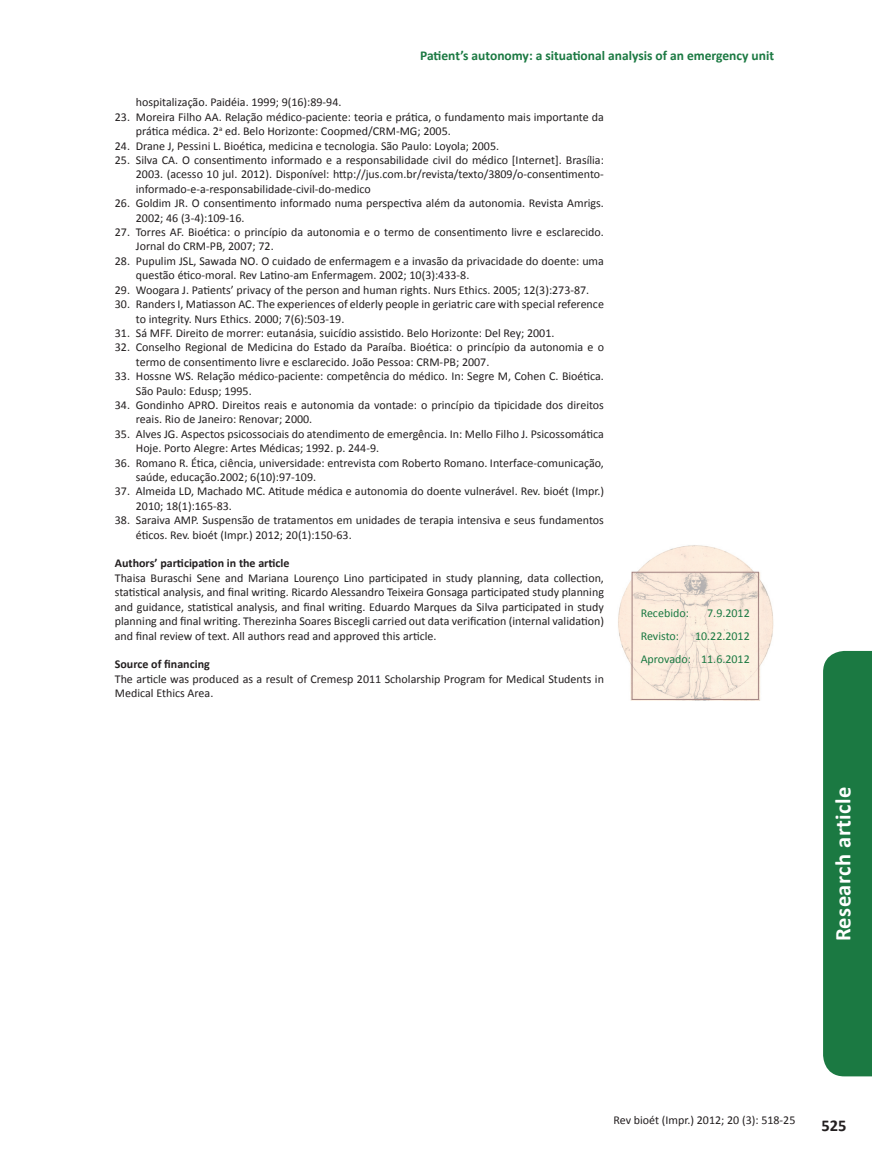
<style>
.page{position:relative;width:872px;height:1170px;background:#fff}
.page>*{position:absolute;margin:0;border:0;box-sizing:border-box;transform-origin:0 0}
.t1{font:700 22.5px "Calibri";letter-spacing:.02em;color:#fff}
.t2{font:700 16.5px "Calibri";color:#231f20}
.t3{font:700 13.5px "Calibri";color:#1b7942}
.t4{font:12px/14.4px "Calibri";color:#231f20}
.t5{font:12px/23px "Calibri";color:#1b7942;text-align:right}
.t6{font:700 12px "Calibri";color:#231f20}
</style>
<div class="page">
<div style="left:823px;top:651px;width:49px;height:425px;background:#1b7942"></div>
<img style="left:618px;top:545px;width:156px;height:155px">
<div style="left:632px;top:572px;width:126px;height:127px;border:1px solid #a38482"></div>
<p class="t3" style="left:420px;top:47px;width:355px">Patient’s autonomy: a situational analysis of an emergency unit</p>
<p class="t4" style="left:136px;top:95px;width:207px">hospitalização. Paidéia. 1999; 9(16):89-94.</p>
<p class="t4" style="left:136px;top:110px;width:469px;text-indent:-21px">23. Moreira Filho AA. Relação médico-paciente: teoria e prática, o fundamento mais importante da prática médica. 2<sup>a</sup> ed. Belo Horizonte: Coopmed/CRM-MG; 2005.</p>
<p class="t4" style="left:115px;top:138px;width:386px">24. Drane J, Pessini L. Bioética, medicina e tecnologia. São Paulo: Loyola; 2005.</p>
<p class="t4" style="left:136px;top:153px;width:469px;text-align:justify;text-indent:-21px">25. Silva CA. O consentimento informado e a responsabilidade civil do médico [Internet]. Brasília:<br>2003. (acesso 10 jul. 2012). Disponível: http://jus.com.br/revista/texto/3809/o-consentimento&shy;informado-e-a-responsabilidade-civil-do-medico</p>
<p class="t4" style="left:136px;top:196px;width:469px;text-indent:-21px">26. Goldim JR. O consentimento informado numa perspectiva além da autonomia. Revista Amrigs.<br>2002; 46 (3-4):109-16.</p>
<p class="t4" style="left:136px;top:225px;width:469px;text-indent:-21px">27. Torres AF. Bioética: o princípio da autonomia e o termo de consentimento livre e esclarecido.<br>Jornal do CRM-PB, 2007; 72.</p>
<p class="t4" style="left:136px;top:254px;width:469px;text-indent:-21px">28. Pupulim JSL, Sawada NO. O cuidado de enfermagem e a invasão da privacidade do doente: uma questão ético-moral. Rev Latino-am Enfermagem. 2002; 10(3):433-8.</p>
<p class="t4" style="left:115px;top:282px;width:476px">29. Woogara J. Patients’ privacy of the person and human rights. Nurs Ethics. 2005; 12(3):273-87.</p>
<p class="t4" style="left:136px;top:297px;width:469px;text-indent:-21px">30. Randers I, Matiasson AC. The experiences of elderly people in geriatric care with special reference to integrity. Nurs Ethics. 2000; 7(6):503-19.</p>
<p class="t4" style="left:115px;top:326px;width:441px">31. Sá MFF. Direito de morrer: eutanásia, suicídio assistido. Belo Horizonte: Del Rey; 2001.</p>
<p class="t4" style="left:136px;top:340px;width:469px;text-indent:-21px">32. Conselho Regional de Medicina do Estado da Paraíba. Bioética: o princípio da autonomia e o termo de consentimento livre e esclarecido. João Pessoa: CRM-PB; 2007.</p>
<p class="t4" style="left:136px;top:369px;width:469px;text-indent:-21px">33. Hossne WS. Relação médico-paciente: competência do médico. In: Segre M, Cohen C. Bioética.<br>São Paulo: Edusp; 1995.</p>
<p class="t4" style="left:136px;top:398px;width:469px;text-indent:-21px">34. Gondinho APRO. Direitos reais e autonomia da vontade: o princípio da tipicidade dos direitos reais. Rio de Janeiro: Renovar; 2000.</p>
<p class="t4" style="left:136px;top:426px;width:469px;text-indent:-21px">35. Alves JG. Aspectos psicossociais do atendimento de emergência. In: Mello Filho J. Psicossomática<br>Hoje. Porto Alegre: Artes Médicas; 1992. p. 244-9.</p>
<p class="t4" style="left:136px;top:455px;width:469px;text-indent:-21px">36. Romano R. Ética, ciência, universidade: entrevista com Roberto Romano. Interface-comunicação, saúde, educação.2002; 6(10):97-109.</p>
<p class="t4" style="left:136px;top:484px;width:469px;text-indent:-21px">37. Almeida LD, Machado MC. Atitude médica e autonomia do doente vulnerável. Rev. bioét (Impr.)<br>2010; 18(1):165-83.</p>
<p class="t4" style="left:136px;top:513px;width:469px;text-indent:-21px">38. Saraiva AMP. Suspensão de tratamentos em unidades de terapia intensiva e seus fundamentos éticos. Rev. bioét (Impr.) 2012; 20(1):150-63.</p>
<p class="t6" style="left:115px;top:555px;width:176px">Authors’ participation in the article</p>
<p class="t4" style="left:115px;top:570px;width:490px;text-align:justify">Thaisa Buraschi Sene and Mariana Lourenço Lino participated in study planning, data collection, statistical analysis, and final writing. Ricardo Alessandro Teixeira Gonsaga participated study planning and guidance, statistical analysis, and final writing. Eduardo Marques da Silva participated in study planning and final writing. Therezinha Soares Biscegli carried out data verification (internal validation) and final review of text. All authors read and approved this article.</p>
<p class="t6" style="left:115px;top:656px;width:96px">Source of financing</p>
<p class="t4" style="left:115px;top:671px;width:490px">The article was produced as a result of Cremesp 2011 Scholarship Program for Medical Students in<br>Medical Ethics Area.</p>
<p class="t5" style="left:640px;top:602px;width:50px">Recebido:</p>
<p class="t5" style="left:707px;top:602px;width:44px">7.9.2012</p>
<p class="t5" style="left:640px;top:625px;width:40px">Revisto:</p>
<p class="t5" style="left:640px;top:625px;width:111px">10.22.2012<br>Aprovado: 11.6.2012</p>
<h1 class="t1" style="left:828px;top:941px;width:156px;rotate:-90deg">Research article</h1>
<p class="t4" style="left:613px;top:1113px;width:183px">Rev bioét (Impr.) 2012; 20 (3): 518-25</p>
<h2 class="t2" style="left:821px;top:1115px;width:27px">525</h2>
</div>
